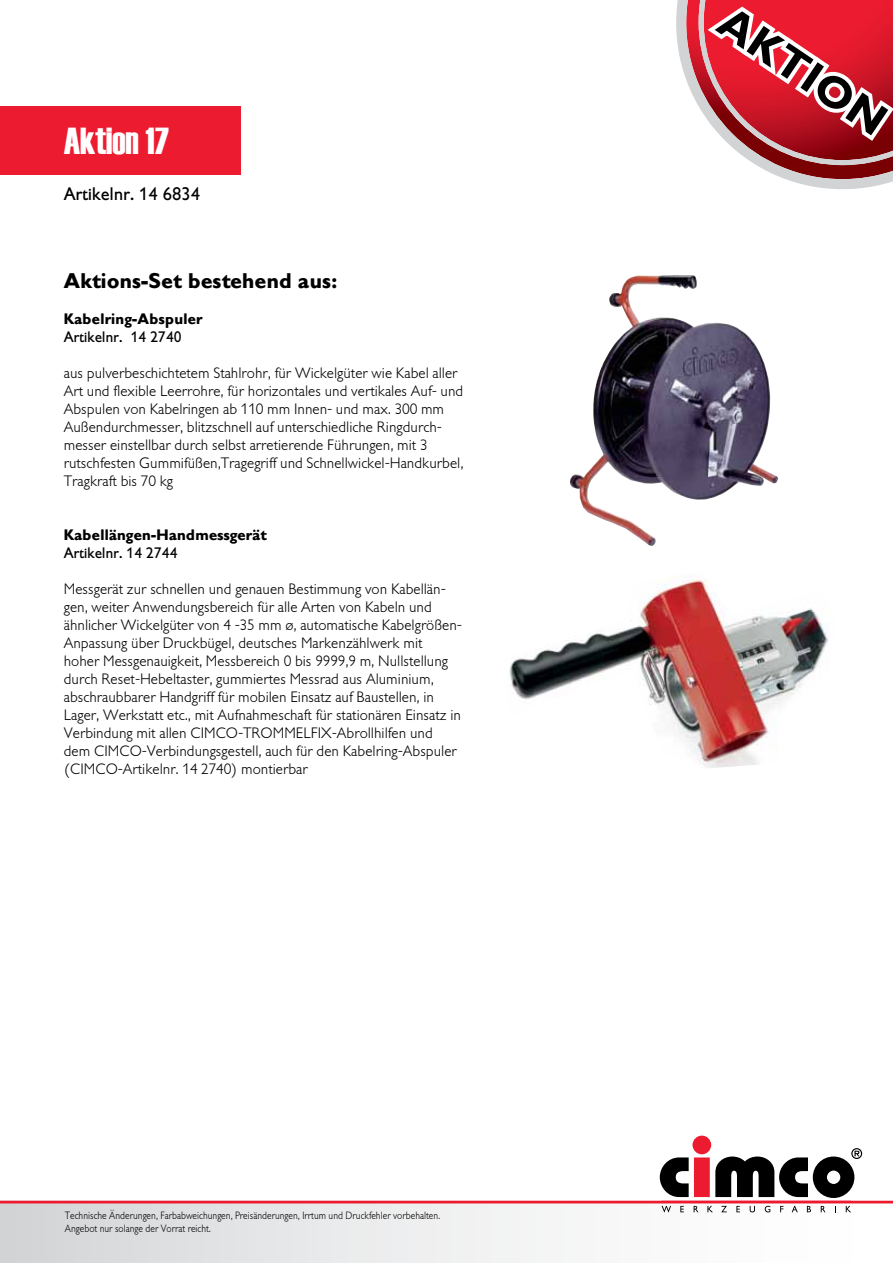
<style>
.page{position:relative;width:893px;height:1263px;background:#fff}
.page>*{position:absolute;margin:0;border:0;box-sizing:border-box;transform-origin:0 0}
.t1{font:700 45px "Gill Sans Std";color:#000}
.t2{font:37.5px "Haettenschweiler";color:#fff}
.t3{font:700 21px "Gill Sans BQ";color:#000}
.t4{font:18px "Gill Sans BQ";color:#000}
.t5{font:300 15px/18px "Gill Sans BQ";color:#000}
.t6{font:700 15px "Gill Sans BQ";color:#000}
.t7{font:15px "Gill Sans BQ";color:#000}
.t8{font:300 10.5px/12.6px "Gill Sans BQ";color:#000;scale:.91 1}
</style>
<div class="page">
<svg style="left:0;top:1203px;width:893px;height:60px"></svg>
<hr style="left:0;top:1200px;width:893px;height:3px;background:#ed1b2f">
<svg style="left:662px;top:1206px;width:9px;height:6px"></svg>
<svg style="left:680px;top:1206px;width:4px;height:6px"></svg>
<svg style="left:694px;top:1206px;width:4px;height:6px"></svg>
<svg style="left:707px;top:1206px;width:6px;height:6px"></svg>
<svg style="left:721px;top:1206px;width:6px;height:6px"></svg>
<svg style="left:736px;top:1206px;width:4px;height:6px"></svg>
<svg style="left:750px;top:1206px;width:5px;height:6px"></svg>
<svg style="left:765px;top:1206px;width:5px;height:6px"></svg>
<svg style="left:780px;top:1206px;width:3px;height:6px"></svg>
<svg style="left:792px;top:1206px;width:6px;height:6px"></svg>
<svg style="left:807px;top:1206px;width:4px;height:6px"></svg>
<svg style="left:821px;top:1206px;width:4px;height:6px"></svg>
<svg style="left:846px;top:1206px;width:5px;height:6px"></svg>
<svg style="left:660px;top:1136px;width:202px;height:62px"></svg>
<svg style="left:676px;top:0;width:217px;height:189px"></svg>
<div style="left:0;top:106px;width:240px;height:68px;background:#ed1b2f"></div>
<img style="left:509px;top:576px;width:320px;height:192px">
<img style="left:570px;top:275px;width:199px;height:271px">
<h2 class="t2" style="left:64px;top:115px;width:106px">Aktion 17</h2>
<p class="t4" style="left:64px;top:183px;width:138px">Artikelnr. 14 6834</p>
<h3 class="t3" style="left:64px;top:268px;width:275px">Aktions-Set bestehend aus:</h3>
<p class="t6" style="left:64px;top:310px;width:141px">Kabelring-Abspuler</p>
<p class="t7" style="left:64px;top:328px;width:119px">Artikelnr. 14 2740</p>
<p class="t5" style="left:64px;top:364px;width:401px">aus pulverbeschichtetem Stahlrohr, für Wickelgüter wie Kabel aller Art und flexible Leerrohre, für horizontales und vertikales Auf- und Abspulen von Kabelringen ab 110 mm Innen- und max. 300 mm Außendurchmesser, blitzschnell auf unterschiedliche Ringdurch&shy;messer einstellbar durch selbst arretierende Führungen, mit 3 rutschfesten Gummifüßen,Tragegriff und Schnellwickel-Handkurbel, Tragkraft bis 70 kg</p>
<p class="t6" style="left:64px;top:526px;width:205px">Kabellängen-Handmessgerät</p>
<p class="t7" style="left:64px;top:544px;width:115px">Artikelnr. 14 2744</p>
<p class="t5" style="left:64px;top:580px;width:400px">Messgerät zur schnellen und genauen Bestimmung von Kabellän&shy;gen, weiter Anwendungsbereich für alle Arten von Kabeln und ähnlicher Wickelgüter von 4 -35 mm ø, automatische Kabelgrößen-Anpassung über Druckbügel, deutsches Markenzählwerk mit<br>hoher Messgenauigkeit, Messbereich 0 bis 9999,9 m, Nullstellung durch Reset-Hebeltaster, gummiertes Messrad aus Aluminium, abschraubbarer Handgriff für mobilen Einsatz auf Baustellen, in Lager, Werkstatt etc., mit Aufnahmeschaft für stationären Einsatz in Verbindung mit allen CIMCO-TROMMELFIX-Abrollhilfen und dem CIMCO-Verbindungsgestell, auch für den Kabelring-Abspuler (CIMCO-Artikelnr. 14 2740) montierbar</p>
<p class="t8" style="left:65px;top:1210px;width:414px">Technische Änderungen, Farbabweichungen, Preisänderungen, Irrtum und Druckfehler vorbehalten.<br>Angebot nur solange der Vorrat reicht.</p>
<h1 class="t1" style="left:738px;top:-5px;width:194px;rotate:34deg">Aktion</h1>
</div>
